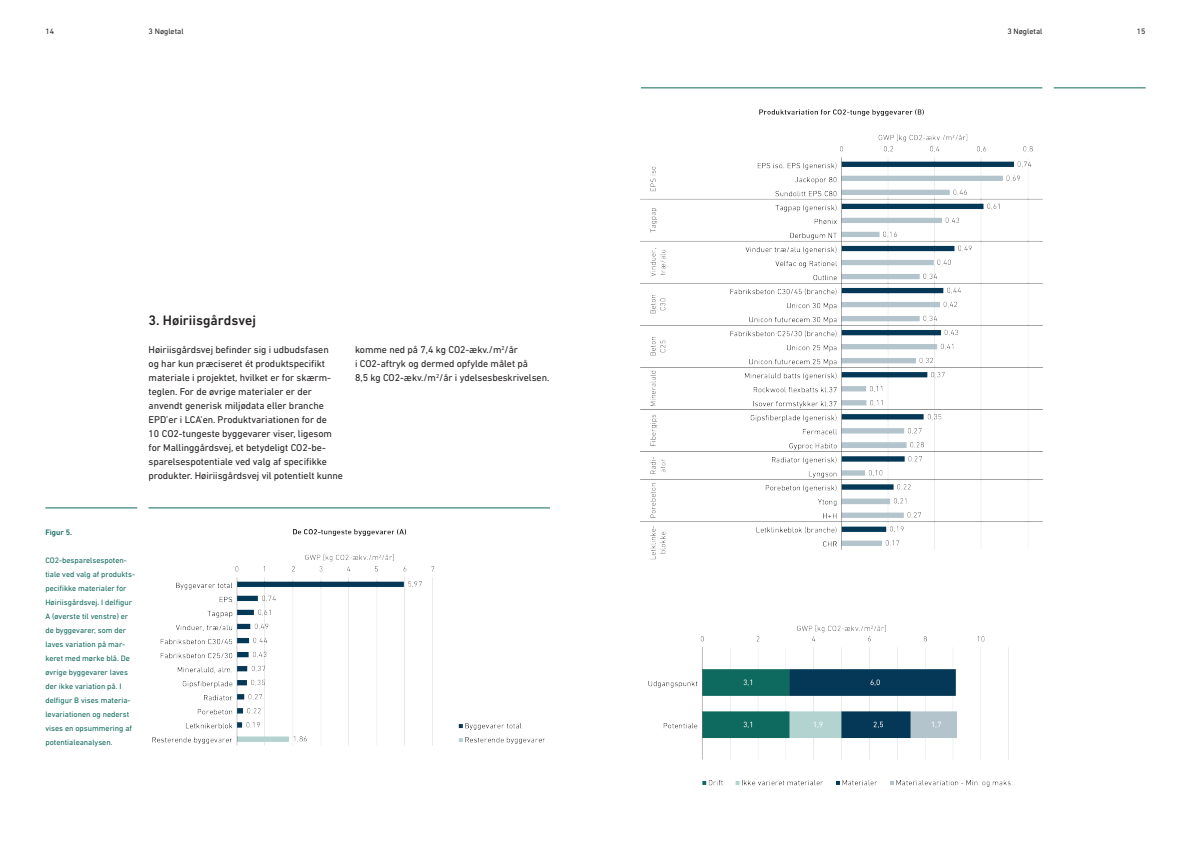
<style>
.page{position:relative;width:1191px;height:842px;background:#fff}
.page>*{position:absolute;margin:0;border:0;box-sizing:border-box;transform-origin:0 0}
.Underrubrik{font:500 14px "DIN Next LT Pro";color:#231f20}
.Jonas_Brødtekst{font:10px/14px "DIN Next LT Pro";letter-spacing:-.005em;color:#231f20}
.Figur{font:8px/14px "DIN Next LT Pro";color:#0e695b}
.t1{font:8px "DIN Next LT Pro";color:#231f20}
.Figur-2{font:500 8px "DIN Next LT Pro";color:#0e695b}
</style>
<div class="page">
<img style="left:152px;top:528px;width:393px;height:218px">
<img style="left:641px;top:109px;width:401px;height:451px">
<hr style="left:1053px;top:87px;width:92px;height:1px;background:#0e695b">
<hr style="left:641px;top:87px;width:401px;height:1px;background:#0e695b">
<img style="left:648px;top:625px;width:363px;height:162px">
<hr style="left:45px;top:507px;width:92px;height:1px;background:#0e695b">
<hr style="left:148px;top:507px;width:402px;height:1px;background:#0e695b">
<p class="t1" style="left:45px;top:27px;width:10px">14</p>
<p class="t1" style="left:149px;top:27px;width:37px">3 Nøgletal</p>
<p class="t1" style="left:1007px;top:27px;width:37px">3 Nøgletal</p>
<p class="t1" style="left:1137px;top:27px;width:10px">15</p>
<p class="Underrubrik" style="left:149px;top:312px;width:109px">3. Høiriisgårdsvej</p>
<p class="Jonas_Brødtekst" style="left:149px;top:343px;width:196px">Høiriisgårdsvej befinder sig i udbudsfasen<br>og har kun præciseret ét produktspecifikt materiale i projektet, hvilket er for skærm&shy;teglen. For de øvrige materialer er der anvendt generisk miljødata eller branche EPD’er i LCA’en. Produktvariationen for de<br>10 CO2-tungeste byggevarer viser, ligesom for Mallinggårdsvej, et betydeligt CO2-be&shy;sparelsespotentiale ved valg af specifikke produkter. Høiriisgårdsvej vil potentielt kunne</p>
<p class="Jonas_Brødtekst" style="left:355px;top:343px;width:196px">komme ned på 7,4 kg CO2-ækv./m<sup>2</sup>/år<br>i CO2-aftryk og dermed opfylde målet på<br>8,5 kg CO2-ækv./m<sup>2</sup>/år i ydelsesbeskrivelsen.</p>
<p class="Figur-2" style="left:45px;top:528px;width:28px">Figur 5.</p>
<p class="Figur" style="left:45px;top:554px;width:91px">CO2-besparelsespoten&shy;tiale ved valg af produkts&shy;pecifikke materialer for<br>Høiriisgårdsvej. I delfigur<br>A (øverste til venstre) er de byggevarer, som der laves variation på mar&shy;keret med mørke blå. De øvrige byggevarer laves der ikke variation på. I delfigur B vises materia&shy;levariationen og nederst vises en opsummering af potentialeanalysen.</p>
</div>
